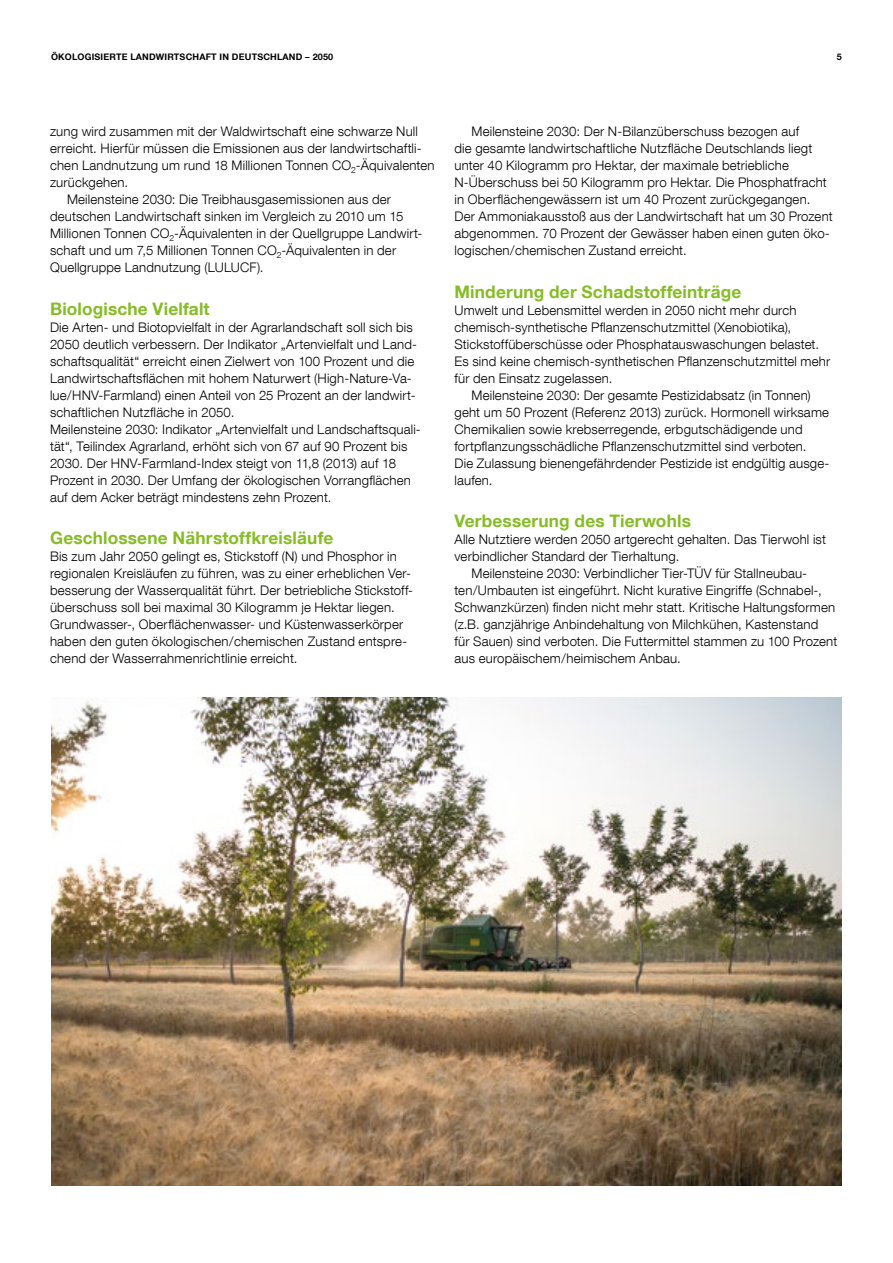
<style>
.page{position:relative;width:893px;height:1263px;background:#fff}
.page>*{position:absolute;margin:0;border:0;box-sizing:border-box;transform-origin:0 0}
.t1{font:700 17.25px "Helvetica Neue LT Com";letter-spacing:.01em;color:#86bc25}
.t2{font:300 13.2px/17px "Helvetica Neue LT Com";letter-spacing:.015em;color:#000}
.t3{font:700 9px "Helvetica Neue LT Com";letter-spacing:.02em;color:#000}
</style>
<div class="page">
<img style="left:51px;top:697px;width:791px;height:489px">
<p class="t3" style="left:51px;top:51px;width:284px">ÖKOLOGISIERTE LANDWIRTSCHAFT IN DEUTSCHLAND – 2050</p>
<p class="t3" style="left:837px;top:51px;width:7px">5</p>
<p class="t2" style="left:50px;top:123px;width:369px">zung wird zusammen mit der Waldwirtschaft eine schwarze Null</p>
<p class="t2" style="left:50px;top:140px;width:373px">erreicht. Hierfür müssen die Emissionen aus der landwirtschaftli-</p>
<p class="t2" style="left:50px;top:157px;width:386px">chen Landnutzung um rund 18 Millionen Tonnen CO<sub>2</sub>-Äquivalenten</p>
<p class="t2" style="left:50px;top:174px;width:80px">zurückgehen.</p>
<p class="t2" style="left:67px;top:191px;width:325px">Meilensteine 2030: Die Treibhausgasemissionen aus der</p>
<p class="t2" style="left:50px;top:208px;width:355px">deutschen Landwirtschaft sinken im Vergleich zu 2010 um 15</p>
<p class="t2" style="left:50px;top:225px;width:374px">Millionen Tonnen CO<sub>2</sub>-Äquivalenten in der Quellgruppe Landwirt-</p>
<p class="t2" style="left:50px;top:242px;width:348px">schaft und um 7,5 Millionen Tonnen CO<sub>2</sub>-Äquivalenten in der</p>
<p class="t2" style="left:50px;top:259px;width:215px">Quellgruppe Landnutzung (LULUCF).</p>
<h1 class="t1" style="left:50px;top:298px;width:161px">Biologische Vielfalt</h1>
<p class="t2" style="left:50px;top:318px;width:372px">Die Arten- und Biotopvielfalt in der Agrarlandschaft soll sich bis 2050 deutlich verbessern. Der Indikator „Artenvielfalt und Land&shy;schaftsqualität“ erreicht einen Zielwert von 100 Prozent und die Landwirtschaftsflächen mit hohem Naturwert (High-Nature-Va&shy;lue/HNV-Farmland) einen Anteil von 25 Prozent an der landwirt&shy;schaftlichen Nutzfläche in 2050.<br>Meilensteine 2030: Indikator „Artenvielfalt und Landschaftsquali&shy;tät“, Teilindex Agrarland, erhöht sich von 67 auf 90 Prozent bis 2030. Der HNV-Farmland-Index steigt von 11,8 (2013) auf 18<br>Prozent in 2030. Der Umfang der ökologischen Vorrangflächen auf dem Acker beträgt mindestens zehn Prozent.</p>
<h1 class="t1" style="left:50px;top:527px;width:285px">Geschlossene Nährstoffkreisläufe</h1>
<p class="t2" style="left:50px;top:548px;width:365px">Bis zum Jahr 2050 gelingt es, Stickstoff (N) und Phosphor in regionalen Kreisläufen zu führen, was zu einer erheblichen Ver&shy;besserung der Wasserqualität führt. Der betriebliche Stickstoff&shy;überschuss soll bei maximal 30 Kilogramm je Hektar liegen.<br>Grundwasser-, Oberflächenwasser- und Küstenwasserkörper haben den guten ökologischen/chemischen Zustand entspre&shy;chend der Wasserrahmenrichtlinie erreicht.</p>
<p class="t2" style="left:454px;top:123px;width:380px;text-indent:17px">Meilensteine 2030: Der N-Bilanzüberschuss bezogen auf<br>die gesamte landwirtschaftliche Nutzfläche Deutschlands liegt unter 40 Kilogramm pro Hektar, der maximale betriebliche N-Überschuss bei 50 Kilogramm pro Hektar. Die Phosphatfracht in Oberflächengewässern ist um 40 Prozent zurückgegangen.<br>Der Ammoniakausstoß aus der Landwirtschaft hat um 30 Prozent abgenommen. 70 Prozent der Gewässer haben einen guten öko&shy;logischen/chemischen Zustand erreicht.</p>
<h1 class="t1" style="left:454px;top:281px;width:288px">Minderung der Schadstoffeinträge</h1>
<p class="t2" style="left:454px;top:301px;width:377px">Umwelt und Lebensmittel werden in 2050 nicht mehr durch chemisch-synthetische Pflanzenschutzmittel (Xenobiotika), Stickstoffüberschüsse oder Phosphatauswaschungen belastet.<br>Es sind keine chemisch-synthetischen Pflanzenschutzmittel mehr für den Einsatz zugelassen.</p>
<p class="t2" style="left:454px;top:386px;width:376px;text-indent:17px">Meilensteine 2030: Der gesamte Pestizidabsatz (in Tonnen) geht um 50 Prozent (Referenz 2013) zurück. Hormonell wirksame Chemikalien sowie krebserregende, erbgutschädigende und fortpflanzungsschädliche Pflanzenschutzmittel sind verboten.<br>Die Zulassung bienengefährdender Pestizide ist endgültig ausge&shy;laufen.</p>
<h1 class="t1" style="left:454px;top:510px;width:238px">Verbesserung des Tierwohls</h1>
<p class="t2" style="left:454px;top:531px;width:373px">Alle Nutztiere werden 2050 artgerecht gehalten. Das Tierwohl ist verbindlicher Standard der Tierhaltung.</p>
<p class="t2" style="left:454px;top:565px;width:384px;text-indent:17px">Meilensteine 2030: Verbindlicher Tier-TÜV für Stallneubau&shy;ten/Umbauten ist eingeführt. Nicht kurative Eingriffe (Schnabel-, Schwanzkürzen) finden nicht mehr statt. Kritische Haltungsformen (z.B. ganzjährige Anbindehaltung von Milchkühen, Kastenstand<br>für Sauen) sind verboten. Die Futtermittel stammen zu 100 Prozent aus europäischem/heimischem Anbau.</p>
</div>
